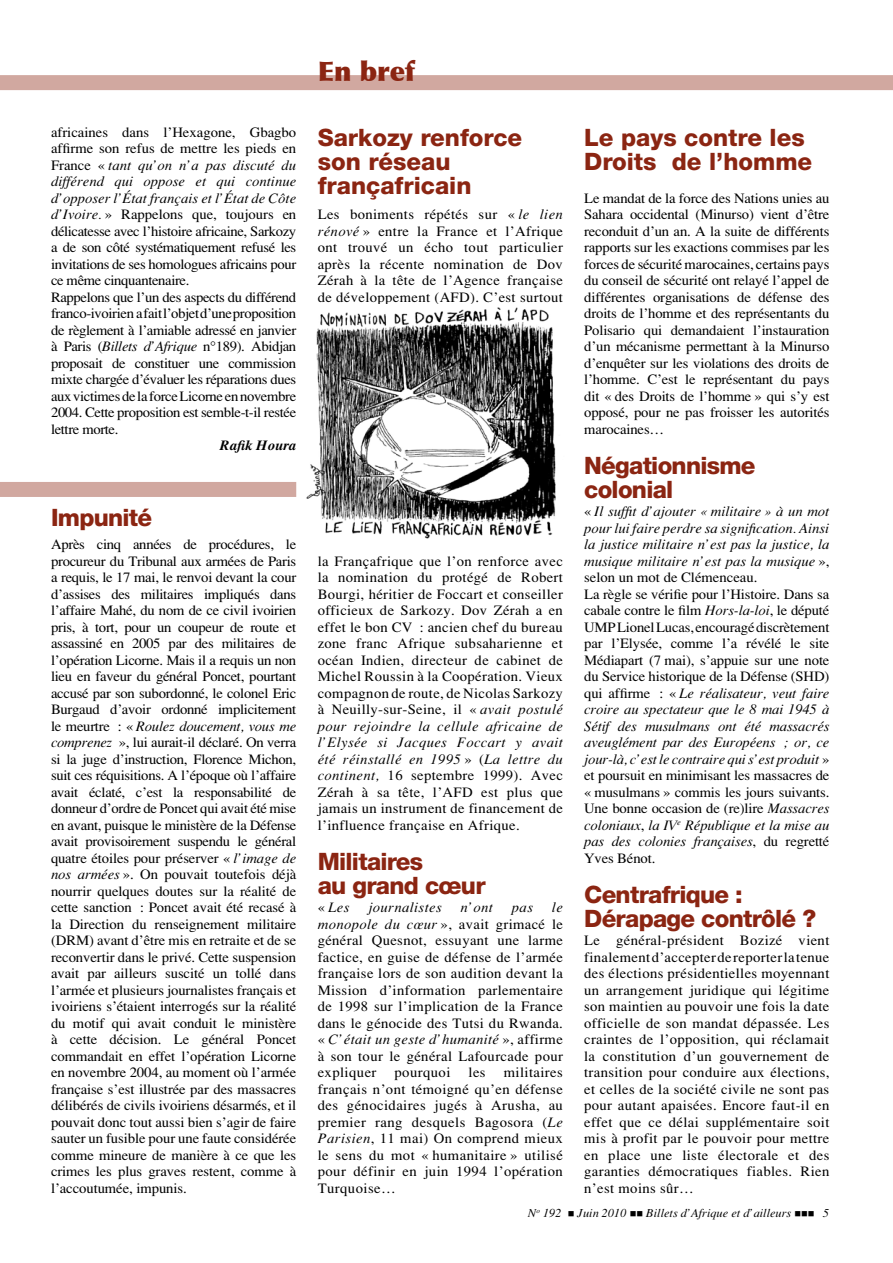
<style>
.page{position:relative;width:893px;height:1263px;background:#fff}
.page>*{position:absolute;margin:0;border:0;box-sizing:border-box;transform-origin:0 0}
.t1{font:900 27px "Optima";color:#8b2512}
.t2{font:800 24px/24px "Helvetica Neue";letter-spacing:-.03em;color:#8b2512}
.t3{font:800 24px/24px "Helvetica Neue";color:#8b2512}
.t4{font:14.25px/16.5px "Tim Roma Fine";letter-spacing:-.01em;color:#000;text-align:justify}
.t5{font:14.25px/16.5px "Tim Ital Fine";color:#000;text-align:justify}
.t6{font:14.25px "Tim Ital Fine";letter-spacing:.025em;color:#000}
.t7{font:14.25px/16.5px "Tim Roma Fine";letter-spacing:.025em;color:#000}
.t8{font:14.25px "Tim Ital Fine";letter-spacing:-.02em;color:#000}
.t9{font:14.25px "Tim Boit Fine";color:#000}
.t10{font:14.25px "Tim Roma Fine";letter-spacing:.03em;color:#000}
.t11{font:12px "Tim Ital Fine";color:#000}
.s1{font-family:"Tim Roma Fine"}
.s2{font-family:"Tim Ital Fine"}
</style>
<div class="page">
<div style="left:0;top:75px;width:893px;height:15px;background:#d1a8a0"></div>
<div style="left:0;top:482px;width:296px;height:15px;background:#d1a8a0"></div>
<img style="left:306px;top:307px;width:250px;height:232px">
<p class="t4" style="left:51px;top:123px;width:247px">africaines dans l’Hexagone, Gbagbo affirme son refus de mettre les pieds en</p>
<p class="t5" style="left:51px;top:156px;width:247px"><span class="s1">France «</span>tant qu’on n’a pas discuté du différend qui oppose et qui continue d’opposer l’état français et l’état de Côte</p>
<p class="t4" style="left:51px;top:206px;width:247px;text-align:left"><span class="s2">d’Ivoire.</span>» Rappelons que, toujours en délicatesse avec l’histoire africaine, Sarkozy a de son côté systématiquement refusé les invitations de ses homologues africains pour ce même cinquantenaire.<br>Rappelons que l’un des aspects du différend franco-ivoirien a fait l’objet d’une proposition de règlement à l’amiable adressé en janvier à Paris (<span class="s2">Billets d’Afrique</span> n°189). Abidjan proposait de constituer une commission mixte chargée d’évaluer les réparations dues aux victimes de la force Licorne en novembre 2004. Cette proposition est semble-t-il restée lettre morte.</p>
<p class="t9" style="left:220px;top:437px;width:78px">Rafik Houra</p>
<h2 class="t2" style="left:51px;top:505px;width:103px">Impunité</h2>
<p class="t4" style="left:51px;top:536px;width:247px">Après cinq années de procédures, le procureur du Tribunal aux armées de Paris a requis, le 17 mai, le renvoi devant la cour d’assises des militaires impliqués dans l’affaire Mahé, du nom de ce civil ivoirien pris, à tort, pour un coupeur de route et assassiné en 2005 par des militaires de l’opération Licorne. Mais il a requis un non lieu en faveur du général Poncet, pourtant accusé par son subordonné, le colonel Eric Burgaud d’avoir ordonné implicitement</p>
<p class="t8" style="left:51px;top:717px;width:247px"><span class="s1">le meurtre : «</span>Roulez doucement, vous me</p>
<p class="t4" style="left:51px;top:734px;width:247px"><span class="s2">comprenez</span> », lui aurait-il déclaré. On verra si la juge d’instruction, Florence Michon, suit ces réquisitions. A l’époque où l’affaire avait éclaté, c’est la responsabilité de donneur d’ordre de Poncet qui avait été mise en avant, puisque le ministère de la Défense avait provisoirement suspendu le général quatre étoiles pour préserver «<span class="s2">l’image de nos armées</span>». On pouvait toutefois déjà nourrir quelques doutes sur la réalité de cette sanction : Poncet avait été recasé à la Direction du renseignement militaire (DRM) avant d’être mis en retraite et de se reconvertir dans le privé. Cette suspension avait par ailleurs suscité un tollé dans l’armée et plusieurs journalistes français et ivoiriens s’étaient interrogés sur la réalité du motif qui avait conduit le ministère à cette décision. Le général Poncet commandait en effet l’opération Licorne en novembre 2004, au moment où l’armée française s’est illustrée par des massacres délibérés de civils ivoiriens désarmés, et il pouvait donc tout aussi bien s’agir de faire sauter un fusible pour une faute considérée comme mineure de manière à ce que les crimes les plus graves restent, comme à l’accoutumée, impunis.</p>
<h1 class="t1" style="left:318px;top:55px;width:98px">En bref</h1>
<h2 class="t3" style="left:318px;top:125px;width:206px">Sarkozy renforce son réseau françafricain</h2>
<p class="t4" style="left:318px;top:206px;width:247px">Les boniments répétés sur «<span class="s2">le lien rénové</span>» entre la France et l’Afrique ont trouvé un écho tout particulier après la récente nomination de Dov Zérah à la tête de l’Agence française de développement (AFD). C’est surtout</p>
<p class="t4" style="left:318px;top:552px;width:247px">la Françafrique que l’on renforce avec la nomination du protégé de Robert Bourgi, héritier de Foccart et conseiller officieux de Sarkozy. Dov Zérah a en effet le bon CV : ancien chef du bureau zone franc Afrique subsaharienne et océan Indien, directeur de cabinet de Michel Roussin à la Coopération. Vieux compagnon de route, de Nicolas Sarkozy à Neuilly-sur-Seine, il «<span class="s2">avait postulé</span></p>
<p class="t5" style="left:318px;top:717px;width:247px">pour rejoindre la cellule africaine de l’Elysée si Jacques Foccart y avait été réinstallé en 1995<span class="s1">» (</span>La lettre du</p>
<p class="t4" style="left:318px;top:767px;width:247px"><span class="s2">continent,</span> 16 septembre 1999). Avec Zérah à sa tête, l’AFD est plus que jamais un instrument de financement de l’influence française en Afrique.</p>
<h2 class="t2" style="left:318px;top:849px;width:169px">Militaires<br>au grand cœur</h2>
<p class="t5" style="left:318px;top:899px;width:33px"><span class="s1">«</span>Les</p>
<p class="t6" style="left:368px;top:899px;width:75px">journalistes</p>
<p class="t5" style="left:461px;top:899px;width:34px">n’ont</p>
<p class="t5" style="left:512px;top:899px;width:23px">pas</p>
<p class="t5" style="left:552px;top:899px;width:12px">le</p>
<p class="t4" style="left:318px;top:915px;width:247px"><span class="s2">monopole du cœur</span>», avait grimacé le général Quesnot, essuyant une larme factice, en guise de défense de l’armée française lors de son audition devant la Mission d’information parlementaire de 1998 sur l’implication de la France dans le génocide des Tutsi du Rwanda.</p>
<p class="t6" style="left:318px;top:1031px;width:247px"><span class="s1">«</span>C’était un geste d’humanité<span class="s1">», affirme</span></p>
<p class="t7" style="left:318px;top:1047px;width:247px">à son tour le général Lafourcade pour expliquer</p>
<p class="t4" style="left:318px;top:1064px;width:247px;text-indent:186px">militaires français n’ont témoigné qu’en défense des génocidaires jugés à Arusha, au premier rang desquels Bagosora (<span class="s2">Le Parisien</span>, 11 mai) On comprend mieux le sens du mot «humanitaire» utilisé pour définir en juin 1994 l’opération Turquoise…</p>
<p class="t10" style="left:394px;top:1064px;width:57px">pourquoi</p>
<p class="t4" style="left:468px;top:1064px;width:19px">les</p>
<h2 class="t3" style="left:584px;top:125px;width:230px">Le pays contre les<br>Droits de l’homme</h2>
<p class="t4" style="left:584px;top:189px;width:247px">Le mandat de la force des Nations unies au Sahara occidental (Minurso) vient d’être reconduit d’un an. A la suite de différents rapports sur les exactions commises par les forces de sécurité marocaines, certains pays du conseil de sécurité ont relayé l’appel de différentes organisations de défense des droits de l’homme et des représentants du Polisario qui demandaient l’instauration d’un mécanisme permettant à la Minurso d’enquêter sur les violations des droits de l’homme. C’est le représentant du pays dit «des Droits de l’homme» qui s’y est opposé, pour ne pas froisser les autorités marocaines…</p>
<h2 class="t2" style="left:584px;top:453px;width:173px">Négationnisme colonial</h2>
<p class="t5" style="left:584px;top:503px;width:247px"><span class="s1">«</span>Il suffit d’ajouter «militaire» à un mot pour lui faire perdre sa signification. Ainsi la justice militaire n’est pas la justice, la musique militaire n’est pas la musique<span class="s1">»,</span></p>
<p class="t4" style="left:584px;top:569px;width:247px;text-align:left">selon un mot de Clémenceau.<br>La règle se vérifie pour l’Histoire. Dans sa cabale contre le film <span class="s2">Hors-la-loi</span>, le député UMP Lionel Lucas, encouragé discrètement par l’Elysée, comme l’a révélé le site Médiapart (7 mai), s’appuie sur une note du Service historique de la Défense (SHD)</p>
<p class="t5" style="left:584px;top:684px;width:247px"><span class="s1">qui affirme : «</span>Le réalisateur, veut faire croire au spectateur que le 8 mai 1945 à Sétif des musulmans ont été massacrés aveuglément par des Européens ; or, ce jour-là, c’est le contraire qui s’est produit<span class="s1">»</span></p>
<p class="t4" style="left:584px;top:767px;width:247px">et poursuit en minimisant les massacres de «musulmans» commis les jours suivants.<br>Une bonne occasion de (re)lire <span class="s2">Massacres</span></p>
<p class="t5" style="left:584px;top:816px;width:247px">coloniaux<span class="s1">,</span> la IV<sup>e</sup> République et la mise au pas des colonies françaises<span class="s1">, du regretté</span></p>
<p class="t4" style="left:584px;top:849px;width:73px">Yves Bénot.</p>
<h2 class="t2" style="left:584px;top:882px;width:233px">Centrafrique :<br>Dérapage contrôlé ?</h2>
<p class="t4" style="left:584px;top:932px;width:247px">Le général-président Bozizé vient finalement d’accepter de reporter la tenue des élections présidentielles moyennant un arrangement juridique qui légitime son maintien au pouvoir une fois la date officielle de son mandat dépassée. Les craintes de l’opposition, qui réclamait la constitution d’un gouvernement de transition pour conduire aux élections, et celles de la société civile ne sont pas pour autant apaisées. Encore faut-il en effet que ce délai supplémentaire soit mis à profit par le pouvoir pour mettre en place une liste électorale et des garanties démocratiques fiables. Rien n’est moins sûr…</p>
<p class="t11" style="left:528px;top:1206px;width:288px">N<sup>o</sup> 192 ■ Juin 2010 ■■ Billets d’Afrique et d’ailleurs ■■■</p>
</div>
